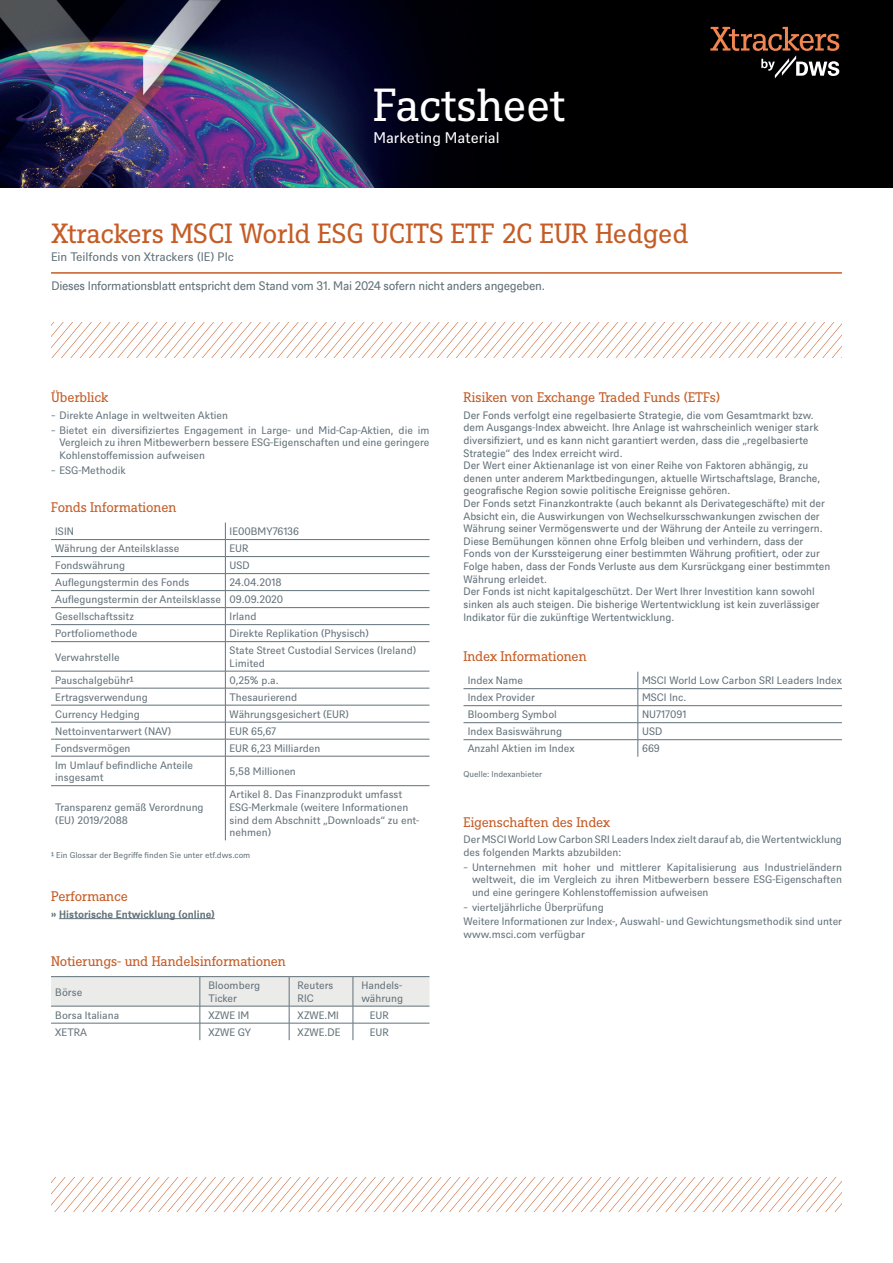
<style>
.page{position:relative;width:893px;height:1263px;background:#fff}
.page>*{position:absolute;margin:0;border:0;box-sizing:border-box;transform-origin:0 0}
.t1{font:45px "DWS Slab";letter-spacing:-.01em;color:#fff}
.t2{font:27px "DWS Slab";color:#c55c26}
.t3{font:15px "DWS Sans";color:#fff}
.t4{font:13.5px "DWS Slab";letter-spacing:-.01em;color:#c55c26}
.t5{font:12px "DWS Sans TT";letter-spacing:-.025em;color:#627179}
.t6{font:12px "DWS Sans";color:#627179}
.t7{font:10.5px/12.6px "DWS Sans";color:#627179}
.t8{font:10.5px/12.6px "DWS Sans TT";letter-spacing:-.005em;color:#627179}
.t9{font:700 10.5px "DWS Sans";color:#627179}
.t10{font:8.25px "DWS Sans";color:#627179}
</style>
<div class="page">
<hr style="left:59px;top:918px;width:156px;height:1px;background:#627179">
<hr style="left:51px;top:539px;width:174px;height:1px;background:#627179">
<hr style="left:225px;top:539px;width:204px;height:1px;background:#627179">
<hr style="left:51px;top:556px;width:174px;height:1px;background:#627179">
<hr style="left:225px;top:556px;width:204px;height:1px;background:#627179">
<hr style="left:51px;top:573px;width:174px;height:1px;background:#627179">
<hr style="left:225px;top:573px;width:204px;height:1px;background:#627179">
<hr style="left:51px;top:590px;width:174px;height:1px;background:#627179">
<hr style="left:225px;top:590px;width:204px;height:1px;background:#627179">
<hr style="left:51px;top:607px;width:174px;height:1px;background:#627179">
<hr style="left:225px;top:607px;width:204px;height:1px;background:#627179">
<hr style="left:51px;top:624px;width:174px;height:1px;background:#627179">
<hr style="left:225px;top:624px;width:204px;height:1px;background:#627179">
<hr style="left:51px;top:641px;width:174px;height:1px;background:#627179">
<hr style="left:225px;top:641px;width:204px;height:1px;background:#627179">
<hr style="left:51px;top:671px;width:174px;height:1px;background:#627179">
<hr style="left:225px;top:671px;width:204px;height:1px;background:#627179">
<hr style="left:51px;top:688px;width:174px;height:1px;background:#627179">
<hr style="left:225px;top:688px;width:204px;height:1px;background:#627179">
<hr style="left:51px;top:705px;width:174px;height:1px;background:#627179">
<hr style="left:51px;top:722px;width:174px;height:1px;background:#627179">
<hr style="left:51px;top:739px;width:174px;height:1px;background:#627179">
<hr style="left:51px;top:756px;width:174px;height:1px;background:#627179">
<hr style="left:51px;top:785px;width:174px;height:1px;background:#627179">
<hr style="left:225px;top:785px;width:204px;height:1px;background:#627179">
<hr style="left:225px;top:705px;width:204px;height:1px;background:#627179">
<hr style="left:225px;top:722px;width:204px;height:1px;background:#627179">
<hr style="left:225px;top:739px;width:204px;height:1px;background:#627179">
<hr style="left:225px;top:756px;width:204px;height:1px;background:#627179">
<svg style="left:225px;top:523px;width:1px;height:262px"></svg>
<hr style="left:225px;top:786px;width:1px;height:54px;background:#627179">
<hr style="left:353px;top:976px;width:76px;height:1px;background:#627179">
<hr style="left:51px;top:976px;width:149px;height:1px;background:#627179">
<hr style="left:200px;top:976px;width:89px;height:1px;background:#627179">
<hr style="left:289px;top:976px;width:64px;height:1px;background:#627179">
<svg style="left:51px;top:977px;width:378px;height:63px"></svg>
<hr style="left:463px;top:688px;width:175px;height:1px;background:#627179">
<hr style="left:638px;top:688px;width:204px;height:1px;background:#627179">
<hr style="left:463px;top:705px;width:175px;height:1px;background:#627179">
<hr style="left:638px;top:705px;width:204px;height:1px;background:#627179">
<hr style="left:463px;top:722px;width:175px;height:1px;background:#627179">
<hr style="left:638px;top:722px;width:204px;height:1px;background:#627179">
<hr style="left:463px;top:739px;width:175px;height:1px;background:#627179">
<hr style="left:638px;top:739px;width:204px;height:1px;background:#627179">
<svg style="left:638px;top:672px;width:1px;height:85px"></svg>
<hr style="left:51px;top:272px;width:791px;height:2px;background:#c55c26">
<svg style="left:52px;top:322px;width:790px;height:35px"></svg>
<img style="left:0;top:0;width:893px;height:188px">
<svg style="left:710px;top:27px;width:129px;height:51px;background:#3a2921"></svg>
<svg style="left:51px;top:1177px;width:791px;height:35px"></svg>
<h1 class="t1" style="left:373px;top:74px;width:193px">Factsheet</h1>
<h3 class="t3" style="left:373px;top:127px;width:128px">Marketing Material</h3>
<h2 class="t2" style="left:51px;top:215px;width:639px">Xtrackers MSCI World ESG UCITS ETF 2C EUR Hedged</h2>
<p class="t6" style="left:51px;top:249px;width:184px">Ein Teilfonds von Xtrackers (IE) Plc</p>
<p class="t5" style="left:51px;top:278px;width:495px">Dieses Informationsblatt entspricht dem Stand vom 31. Mai 2024 sofern nicht anders angegeben.</p>
<p class="t4" style="left:51px;top:388px;width:59px">Überblick</p>
<p class="t7" style="left:51px;top:407px;width:380px;line-height:14.7px">̵ Direkte Anlage in weltweiten Aktien<br>̵ Bietet ein diversifiziertes Engagement in Large- und Mid-Cap-Aktien, die im</p>
<p class="t7" style="left:60px;top:435px;width:371px">Vergleich zu ihren Mitbewerbern bessere ESG-Eigenschaften und eine geringere<br>Kohlenstoffemission aufweisen</p>
<p class="t7" style="left:51px;top:463px;width:76px">̵ ESG-Methodik</p>
<p class="t4" style="left:51px;top:498px;width:127px">Fonds Informationen</p>
<p class="t7" style="left:55px;top:525px;width:20px">ISIN</p>
<p class="t7" style="left:230px;top:525px;width:71px">IE00BMY76136</p>
<p class="t7" style="left:55px;top:542px;width:126px">Währung der Anteilsklasse</p>
<p class="t7" style="left:230px;top:542px;width:20px">EUR</p>
<p class="t7" style="left:55px;top:559px;width:71px">Fondswährung</p>
<p class="t7" style="left:230px;top:559px;width:22px">USD</p>
<p class="t7" style="left:55px;top:576px;width:136px">Auflegungstermin des Fonds</p>
<p class="t7" style="left:55px;top:573px;width:229px;line-height:17px;text-indent:174px">24.04.2018<br>Auflegungstermin der Anteilsklasse 09.09.2020<br>Gesellschaftssitz</p>
<p class="t7" style="left:230px;top:610px;width:28px">Irland</p>
<p class="t7" style="left:55px;top:627px;width:84px">Portfoliomethode</p>
<p class="t7" style="left:230px;top:627px;width:141px">Direkte Replikation (Physisch)</p>
<p class="t7" style="left:55px;top:650px;width:66px">Verwahrstelle</p>
<p class="t7" style="left:230px;top:644px;width:188px">State Street Custodial Services (Ireland)<br>Limited</p>
<p class="t7" style="left:55px;top:673px;width:80px">Pauschalgebühr¹</p>
<p class="t7" style="left:230px;top:673px;width:51px">0,25% p.a.</p>
<p class="t7" style="left:55px;top:690px;width:94px">Ertragsverwendung</p>
<p class="t7" style="left:230px;top:690px;width:69px">Thesaurierend</p>
<p class="t7" style="left:55px;top:707px;width:86px">Currency Hedging</p>
<p class="t7" style="left:230px;top:707px;width:121px">Währungsgesichert (EUR)</p>
<p class="t7" style="left:55px;top:724px;width:117px">Nettoinventarwert (NAV)</p>
<p class="t7" style="left:230px;top:724px;width:48px">EUR 65,67</p>
<p class="t7" style="left:55px;top:741px;width:77px">Fondsvermögen</p>
<p class="t7" style="left:230px;top:741px;width:92px">EUR 6,23 Milliarden</p>
<p class="t7" style="left:55px;top:758px;width:139px">Im Umlauf befindliche Anteile insgesamt</p>
<p class="t7" style="left:230px;top:764px;width:68px">5,58 Millionen</p>
<p class="t7" style="left:55px;top:800px;width:150px">Transparenz gemäß Verordnung (EU) 2019/2088</p>
<p class="t7" style="left:230px;top:788px;width:191px">Artikel 8. Das Finanzprodukt umfasst<br>ESG-Merkmale (weitere Informationen sind dem Abschnitt „Downloads“ zu ent&shy;nehmen)</p>
<p class="t10" style="left:51px;top:850px;width:201px">¹ Ein Glossar der Begriffe finden Sie unter etf.dws.com</p>
<p class="t4" style="left:51px;top:887px;width:78px">Performance</p>
<p class="t9" style="left:51px;top:906px;width:165px">» Historische Entwicklung (online)</p>
<p class="t4" style="left:51px;top:952px;width:236px">Notierungs- und Handelsinformationen</p>
<p class="t7" style="left:55px;top:985px;width:29px">Börse</p>
<p class="t7" style="left:208px;top:978px;width:53px">Bloomberg<br>Ticker</p>
<p class="t7" style="left:298px;top:978px;width:37px">Reuters<br>RIC</p>
<p class="t7" style="left:361px;top:978px;width:43px">Handels&shy;währung</p>
<p class="t7" style="left:55px;top:1008px;width:66px">Borsa Italiana</p>
<p class="t7" style="left:208px;top:1008px;width:42px">XZWE IM</p>
<p class="t7" style="left:298px;top:1008px;width:43px">XZWE.MI</p>
<p class="t7" style="left:370px;top:1008px;width:20px">EUR</p>
<p class="t7" style="left:55px;top:1025px;width:33px">XETRA</p>
<p class="t7" style="left:208px;top:1025px;width:44px">XZWE GY</p>
<p class="t7" style="left:298px;top:1025px;width:44px">XZWE.DE</p>
<p class="t7" style="left:370px;top:1025px;width:20px">EUR</p>
<p class="t4" style="left:463px;top:388px;width:258px">Risiken von Exchange Traded Funds (ETFs)</p>
<p class="t8" style="left:463px;top:408px;width:368px">Der Fonds verfolgt eine regelbasierte Strategie, die vom Gesamtmarkt bzw. dem Ausgangs-Index abweicht. Ihre Anlage ist wahrscheinlich weniger stark diversifiziert, und es kann nicht garantiert werden, dass die „regelbasierte Strategie“ des Index erreicht wird.<br>Der Wert einer Aktienanlage ist von einer Reihe von Faktoren abhängig, zu denen unter anderem Marktbedingungen, aktuelle Wirtschaftslage, Branche, geografische Region sowie politische Ereignisse gehören.<br>Der Fonds setzt Finanzkontrakte (auch bekannt als Derivategeschäfte) mit der Absicht ein, die Auswirkungen von Wechselkursschwankungen zwischen der Währung seiner Vermögenswerte und der Währung der Anteile zu verringern.<br>Diese Bemühungen können ohne Erfolg bleiben und verhindern, dass der Fonds von der Kurssteigerung einer bestimmten Währung profitiert, oder zur Folge haben, dass der Fonds Verluste aus dem Kursrückgang einer bestimmten Währung erleidet.<br>Der Fonds ist nicht kapitalgeschützt. Der Wert Ihrer Investition kann sowohl sinken als auch steigen. Die bisherige Wertentwicklung ist kein zuverlässiger Indikator für die zukünftige Wertentwicklung.</p>
<p class="t4" style="left:463px;top:647px;width:125px">Index Informationen</p>
<p class="t7" style="left:468px;top:674px;width:57px">Index Name</p>
<p class="t7" style="left:642px;top:674px;width:201px">MSCI World Low Carbon SRI Leaders Index</p>
<p class="t7" style="left:468px;top:691px;width:69px">Index Provider</p>
<p class="t7" style="left:642px;top:691px;width:46px">MSCI Inc.</p>
<p class="t7" style="left:468px;top:708px;width:91px">Bloomberg Symbol</p>
<p class="t7" style="left:642px;top:708px;width:46px">NU717091</p>
<p class="t7" style="left:468px;top:725px;width:96px">Index Basiswährung</p>
<p class="t7" style="left:642px;top:725px;width:22px">USD</p>
<p class="t7" style="left:468px;top:742px;width:108px">Anzahl Aktien im Index</p>
<p class="t7" style="left:642px;top:742px;width:19px">669</p>
<p class="t10" style="left:463px;top:769px;width:80px">Quelle: Indexanbieter</p>
<p class="t4" style="left:463px;top:812px;width:148px">Eigenschaften des Index</p>
<p class="t7" style="left:463px;top:833px;width:380px">Der MSCI World Low Carbon SRI Leaders Index zielt darauf ab, die Wertentwicklung des folgenden Markts abzubilden:</p>
<p class="t7" style="left:472px;top:860px;width:371px;text-align:justify;text-indent:-9px">̵ Unternehmen mit hoher und mittlerer Kapitalisierung aus Industrieländern weltweit, die im Vergleich zu ihren Mitbewerbern bessere ESG-Eigenschaften und eine geringere Kohlenstoffemission aufweisen</p>
<p class="t7" style="left:463px;top:899px;width:380px;line-height:14.7px">̵ vierteljährliche Überprüfung<br>Weitere Informationen zur Index-, Auswahl- und Gewichtungsmethodik sind unter</p>
<p class="t7" style="left:463px;top:927px;width:123px">www.msci.com verfügbar</p>
</div>
